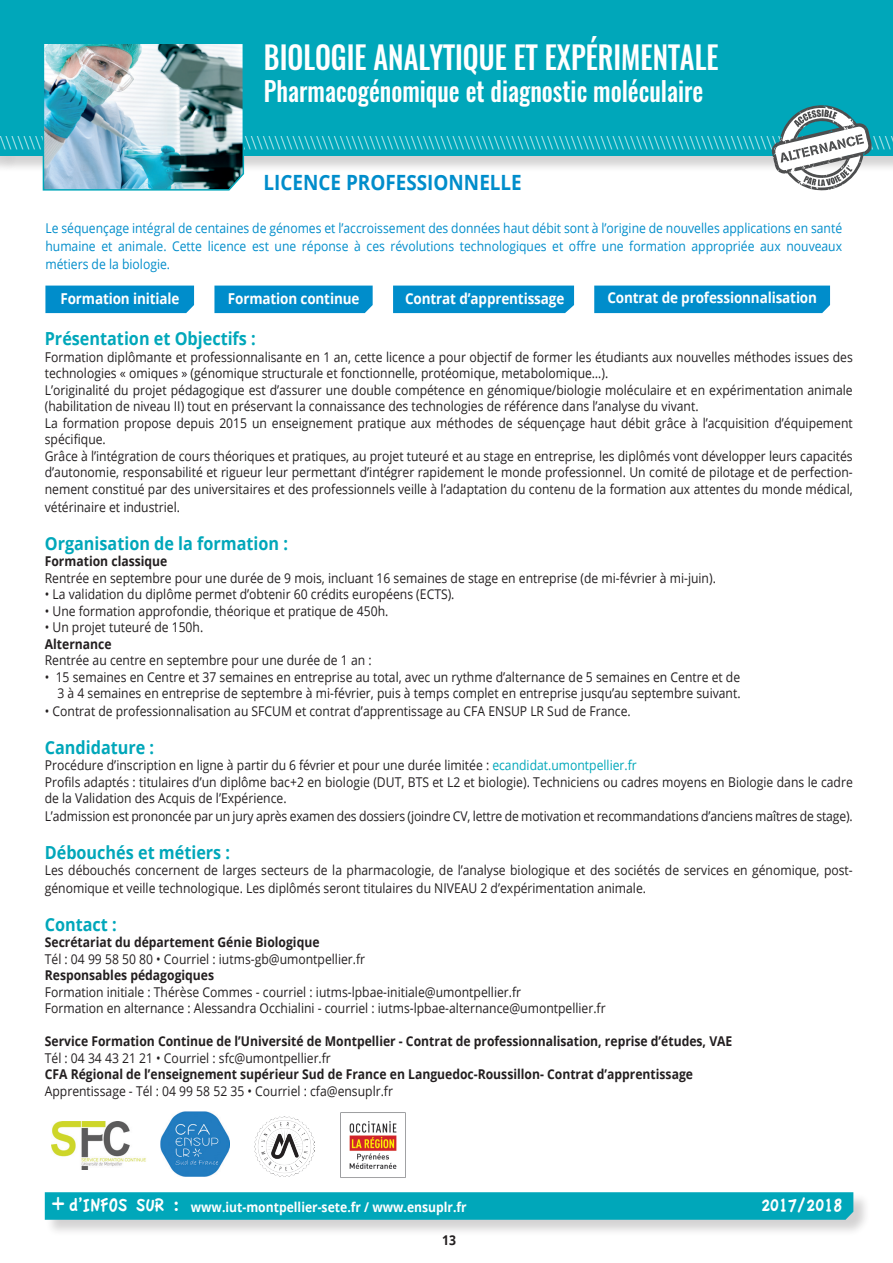
<style>
.page{position:relative;width:893px;height:1263px;background:#fff}
.page>*{position:absolute;margin:0;border:0;box-sizing:border-box;transform-origin:0 0}
.t1{font:54px "Mf I Love Glitter";color:#fff;scale:.9 1}
.t2{font:500 31.5px "Oswald";color:#fff;scale:.9 1}
.t3{font:500 27px "Oswald";color:#fff;scale:.9 1}
.t4{font:700 21px "Open Sans";color:#008dcb;scale:.9 1}
.t5{font:19.5px "Apple Casual";color:#fff;scale:.9 1}
.t6{font:700 18px "Open Sans";color:#00a7ba;scale:.9 1}
.t7{font:700 15px "Open Sans";letter-spacing:-.01em;color:#fff;scale:.9 1}
.t8{font:13.5px/16.5px "Open Sans";color:#231f20;scale:.9 1}
.t9{font:700 13.5px "Open Sans";color:#231f20;scale:.9 1}
.t10{font:13.5px "Open Sans";color:#008dcb;scale:.9 1}
.t11{font:700 13.5px "Open Sans";color:#fff;scale:.9 1}
.s1{color:#00a7ba}
</style>
<div class="page">
<img style="left:160px;top:1112px;width:70px;height:65px">
<img style="left:254px;top:1117px;width:61px;height:60px">
<img style="left:52px;top:1121px;width:94px;height:48px">
<div style="left:45px;top:286px;width:149px;height:27px;background:#008dcb"></div>
<div style="left:214px;top:286px;width:159px;height:27px;background:#008dcb"></div>
<div style="left:393px;top:286px;width:181px;height:27px;background:#008dcb"></div>
<div style="left:594px;top:286px;width:236px;height:27px;background:#008dcb"></div>
<img style="left:340px;top:1112px;width:66px;height:66px">
<div style="left:0;top:0;width:893px;height:156px;background:#00a7ba"></div>
<div style="left:45px;top:1192px;width:825px;height:44px;background:#231f20;opacity:.2"></div>
<svg style="left:45px;top:1192px;width:808px;height:28px;background:#04a8ba"></svg>
<svg style="left:42px;top:44px;width:849px;height:147px"></svg>
<p class="t2" style="left:264px;top:36px;width:507px">BIOLOGIE ANALYTIQUE ET EXPÉRIMENTALE</p>
<p class="t3" style="left:264px;top:72px;width:490px">Pharmacogénomique et diagnostic moléculaire</p>
<p class="t4" style="left:264px;top:168px;width:288px">LICENCE PROFESSIONNELLE</p>
<p class="t10" style="left:45px;top:219px;width:887px">Le séquençage intégral de centaines de génomes et l’accroissement des données haut débit sont à l’origine de nouvelles applications en santé</p>
<p class="t10" style="left:45px;top:237px;width:887px">humaine et animale. Cette licence est une réponse à ces révolutions technologiques et offre une formation appropriée aux nouveaux</p>
<p class="t10" style="left:45px;top:255px;width:140px">métiers de la biologie.</p>
<p class="t7" style="left:60px;top:288px;width:134px">Formation initiale</p>
<p class="t7" style="left:228px;top:288px;width:148px">Formation continue</p>
<p class="t7" style="left:405px;top:288px;width:178px">Contrat d’apprentissage</p>
<p class="t7" style="left:607px;top:287px;width:234px">Contrat de professionnalisation</p>
<p class="t6" style="left:45px;top:326px;width:236px">Présentation et Objectifs :</p>
<p class="t8" style="left:45px;top:348px;width:899px">Formation diplômante et professionnalisante en 1 an, cette licence a pour objectif de former les étudiants aux nouvelles méthodes issues des technologies « omiques » (génomique structurale et fonctionnelle, protéomique, metabolomique…).</p>
<p class="t8" style="left:45px;top:381px;width:899px">L’originalité du projet pédagogique est d’assurer une double compétence en génomique/biologie moléculaire et en expérimentation animale (habilitation de niveau II) tout en préservant la connaissance des technologies de référence dans l’analyse du vivant.</p>
<p class="t8" style="left:45px;top:414px;width:899px">La formation propose depuis 2015 un enseignement pratique aux méthodes de séquençage haut débit grâce à l’acquisition d’équipement</p>
<p class="t8" style="left:45px;top:431px;width:69px">spécifique.</p>
<p class="t8" style="left:45px;top:447px;width:899px;text-align:justify">Grâce à l’intégration de cours théoriques et pratiques, au projet tuteuré et au stage en entreprise, les diplômés vont développer leurs capacités d’autonomie, responsabilité et rigueur leur permettant d’intégrer rapidement le monde professionnel. Un comité de pilotage et de perfection&shy;nement constitué par des universitaires et des professionnels veille à l’adaptation du contenu de la formation aux attentes du monde médical,</p>
<p class="t8" style="left:45px;top:498px;width:152px">vétérinaire et industriel.</p>
<p class="t6" style="left:45px;top:530px;width:272px">Organisation de la formation :</p>
<p class="t9" style="left:45px;top:551px;width:138px">Formation classique</p>
<p class="t8" style="left:45px;top:569px;width:747px">Rentrée en septembre pour une durée de 9 mois, incluant 16 semaines de stage en entreprise (de mi-février à mi-juin).</p>
<p class="t8" style="left:45px;top:585px;width:457px">• La validation du diplôme permet d’obtenir 60 crédits européens (ECTS).</p>
<p class="t8" style="left:45px;top:602px;width:383px">• Une formation approfondie, théorique et pratique de 450h.</p>
<p class="t8" style="left:45px;top:618px;width:178px">• Un projet tuteuré de 150h.</p>
<p class="t9" style="left:45px;top:634px;width:76px">Alternance</p>
<p class="t8" style="left:45px;top:651px;width:365px">Rentrée au centre en septembre pour une durée de 1 an :</p>
<p class="t8" style="left:45px;top:668px;width:774px">• 15 semaines en Centre et 37 semaines en entreprise au total, avec un rythme d’alternance de 5 semaines en Centre et de</p>
<p class="t8" style="left:57px;top:684px;width:761px">3 à 4 semaines en entreprise de septembre à mi-février, puis à temps complet en entreprise jusqu’au septembre suivant.</p>
<p class="t8" style="left:45px;top:702px;width:653px">• Contrat de professionnalisation au SFCUM et contrat d’apprentissage au CFA ENSUP LR Sud de France.</p>
<p class="t6" style="left:45px;top:734px;width:123px">Candidature :</p>
<p class="t8" style="left:45px;top:756px;width:659px">Procédure d’inscription en ligne à partir du 6 février et pour une durée limitée : <span class="s1">ecandidat.umontpellier.fr</span></p>
<p class="t8" style="left:45px;top:773px;width:899px">Profils adaptés : titulaires d’un diplôme bac+2 en biologie (DUT, BTS et L2 et biologie). Techniciens ou cadres moyens en Biologie dans le cadre de la Validation des Acquis de l’Expérience.</p>
<p class="t8" style="left:45px;top:807px;width:899px">L’admission est prononcée par un jury après examen des dossiers (joindre CV, lettre de motivation et recommandations d’anciens maîtres de stage).</p>
<p class="t6" style="left:45px;top:839px;width:207px">Débouchés et métiers :</p>
<p class="t8" style="left:45px;top:861px;width:899px">Les débouchés concernent de larges secteurs de la pharmacologie, de l’analyse biologique et des sociétés de services en génomique, post-</p>
<p class="t8" style="left:45px;top:879px;width:669px">génomique et veille technologique. Les diplômés seront titulaires du NIVEAU 2 d’expérimentation animale.</p>
<p class="t6" style="left:45px;top:911px;width:81px">Contact :</p>
<p class="t9" style="left:45px;top:932px;width:307px">Secrétariat du département Génie Biologique</p>
<p class="t8" style="left:45px;top:950px;width:357px">Tél : 04 99 58 50 80 • Courriel : iutms-gb@umontpellier.fr</p>
<p class="t9" style="left:45px;top:965px;width:190px">Responsables pédagogiques</p>
<p class="t8" style="left:45px;top:983px;width:531px">Formation initiale : Thérèse Commes - courriel : iutms-lpbae-initiale@umontpellier.fr</p>
<p class="t8" style="left:45px;top:999px;width:625px">Formation en alternance : Alessandra Occhialini - courriel : iutms-lpbae-alternance@umontpellier.fr</p>
<p class="t9" style="left:45px;top:1031px;width:765px">Service Formation Continue de l’Université de Montpellier - Contrat de professionnalisation, reprise d’études, VAE</p>
<p class="t8" style="left:45px;top:1049px;width:319px">Tél : 04 34 43 21 21 • Courriel : sfc@umontpellier.fr</p>
<p class="t9" style="left:45px;top:1064px;width:722px">CFA Régional de l’enseignement supérieur Sud de France en Languedoc-Roussillon- Contrat d’apprentissage</p>
<p class="t8" style="left:45px;top:1082px;width:388px">Apprentissage - Tél : 04 99 58 52 35 • Courriel : cfa@ensuplr.fr</p>
<p class="t1" style="left:52px;top:1169px;width:16px">+</p>
<p class="t5" style="left:69px;top:1194px;width:124px">d’INFOS SUR :</p>
<p class="t11" style="left:191px;top:1198px;width:308px">www.iut-montpellier-sete.fr / www.ensuplr.fr</p>
<p class="t5" style="left:761px;top:1195px;width:92px">2017/2018</p>
<p class="t9" style="left:442px;top:1231px;width:17px">13</p>
</div>
